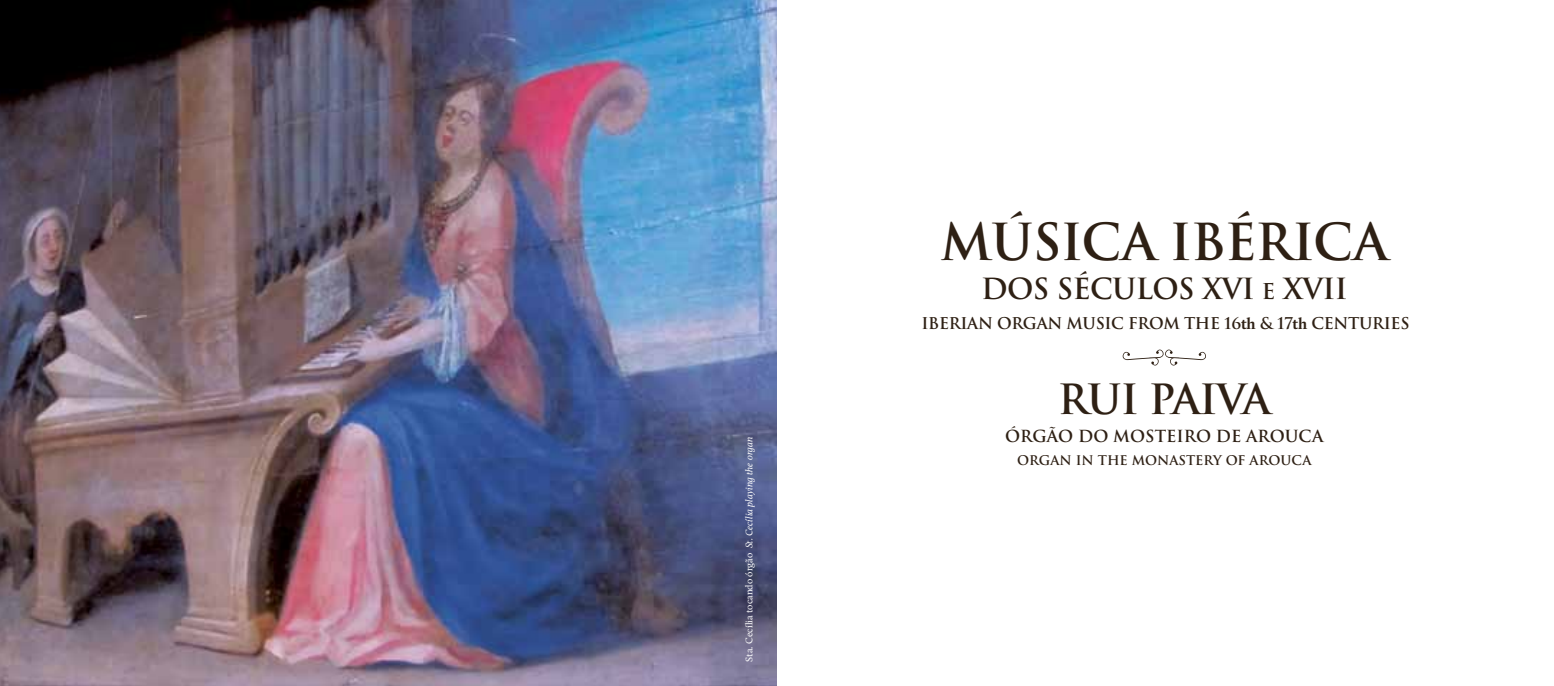
<style>
.page{position:relative;width:1554px;height:686px;background:#fff}
.page>*{position:absolute;margin:0;border:0;box-sizing:border-box;transform-origin:0 0}
.t1{font:700 49.6px "Trajan";letter-spacing:-.02em;color:#2e2014}
.t2{font:700 40.6px "Trajan";letter-spacing:-.035em;color:#2e2014}
.t3{font:700 28.4px "Trajan";letter-spacing:-.02em;color:#2e2014}
.t4{font:700 16.2px "Trajan";color:#2e2014}
.t5{font:700 15.8px "Trajan";letter-spacing:-.02em;color:#2e2014}
.t6{font:700 13px "Trajan";color:#2e2014}
.t7{font:italic 10px "Calluna";color:#fff}
.s1{font-style:normal}
.s2{font-size:21.2px}
.s3{font-family:"Calluna"}
</style>
<div class="page">
<img style="left:0;top:0;width:777px;height:686px">
<svg style="left:1122px;top:349px;width:84px;height:17px"></svg>
<p class="t7" style="left:743px;top:662px;width:226px;rotate:-90deg"><span class="s1">Sta. Cecília tocando órgão</span> St. Cecília playing the organ</p>
<h1 class="t1" style="left:940px;top:212px;width:449px">MÚS ICA IBÉRICA</h1>
<h3 class="t3" style="left:981px;top:272px;width:368px">DOS S ÉCULOS XVI <span class="s2">E</span> XVII</h3>
<h3 class="t5" style="left:921px;top:313px;width:479px">IBERIAN ORGAN MUS IC FROM THE 16<span class="s3">th</span> &amp; 17<span class="s3">th</span> CENTURIES</h3>
<h2 class="t2" style="left:1057px;top:374px;width:214px">RUI PAIVA</h2>
<h3 class="t4" style="left:1005px;top:426px;width:184px">ÓRGÃO DO MOSTEIRO</h3>
<h3 class="t4" style="left:1215px;top:426px;width:109px">DE AROUCA</h3>
<h3 class="t6" style="left:1017px;top:452px;width:170px">ORGAN IN THE MONASTE</h3>
<h3 class="t6" style="left:1203px;top:452px;width:109px">RY OF AROUCA</h3>
</div>
